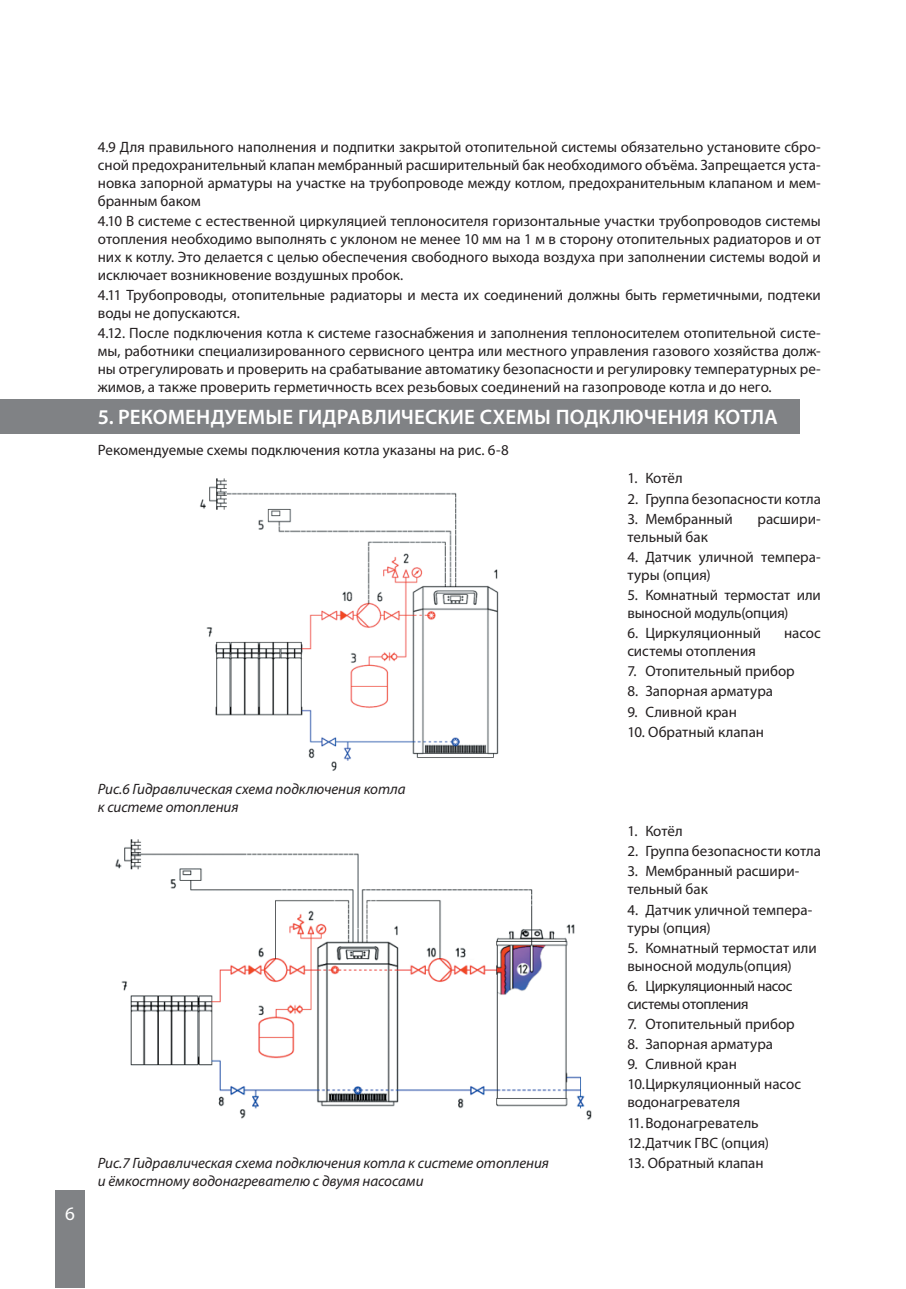
<style>
.page{position:relative;width:906px;height:1289px;background:#fff}
.page>*{position:absolute;margin:0;border:0;box-sizing:border-box;transform-origin:0 0}
.t1{font:600 21px "Myriad Pro";letter-spacing:.01em;color:#fff}
.t2{font:19.05px "Myriad Pro";color:#fff}
.t3{font:15px/18px "Myriad Pro";color:#231f20}
.t4{font:italic 15px/18px "Myriad Pro";letter-spacing:-.005em;color:#231f20}
.t5{font:15px/18px "Myriad Pro";letter-spacing:-.03em;color:#231f20}
</style>
<div class="page">
<div style="left:55px;top:1190px;width:30px;height:98px;background:#808285"></div>
<div style="left:0;top:400px;width:799px;height:34px;background:#808285"></div>
<img style="left:200px;top:478px;width:299px;height:293px">
<img style="left:115px;top:839px;width:477px;height:281px">
<p class="t2" style="left:65px;top:1201px;width:11px">6</p>
<p class="t3" style="left:98px;top:137px;width:724px;text-align:justify">4.9 Для правильного наполнения и подпитки закрытой отопительной системы обязательно установите сбро&shy;сной предохранительный клапан мембранный расширительный бак необходимого объёма. Запрещается уста&shy;новка запорной арматуры на участке на трубопроводе между котлом, предохранительным клапаном и мем&shy;бранным баком</p>
<p class="t3" style="left:98px;top:211px;width:724px;text-align:justify">4.10 В системе с естественной циркуляцией теплоносителя горизонтальные участки трубопроводов системы отопления необходимо выполнять с уклоном не менее 10 мм на 1 м в сторону отопительных радиаторов и от них к котлу. Это делается с целью обеспечения свободного выхода воздуха при заполнении системы водой и исключает возникновение воздушных пробок.</p>
<p class="t3" style="left:98px;top:286px;width:724px">4.11 Трубопроводы, отопительные радиаторы и места их соединений должны быть герметичными, подтеки воды не допускаются.</p>
<p class="t3" style="left:98px;top:324px;width:724px;text-align:justify">4.12. После подключения котла к системе газоснабжения и заполнения теплоносителем отопительной систе&shy;мы, работники специализированного сервисного центра или местного управления газового хозяйства долж&shy;ны отрегулировать и проверить на срабатывание автоматику безопасности и регулировку температурных ре&shy;жимов, а также проверить герметичность всех резьбовых соединений на газопроводе котла и до него.</p>
<h1 class="t1" style="left:98px;top:403px;width:681px">5. РЕКОМЕНДУЕМЫЕ ГИДРАВЛИЧЕСКИЕ СХЕМЫ ПОДКЛЮЧЕНИЯ КОТЛА</h1>
<p class="t3" style="left:98px;top:440px;width:412px">Рекомендуемые схемы подключения котла указаны на рис. 6-8</p>
<p class="t3" style="left:627px;top:469px;width:57px">1. Котёл</p>
<p class="t3" style="left:627px;top:489px;width:195px">2. Группа безопасности котла</p>
<p class="t3" style="left:627px;top:509px;width:107px">3. Мембранный</p>
<p class="t3" style="left:757px;top:509px;width:65px">расшири-</p>
<p class="t3" style="left:627px;top:527px;width:82px">тельный бак</p>
<p class="t3" style="left:627px;top:547px;width:195px">4. Датчик уличной темпера&shy;туры (опция)</p>
<p class="t3" style="left:627px;top:585px;width:195px">5. Комнатный термостат или выносной модуль(опция)</p>
<p class="t3" style="left:627px;top:624px;width:135px">6. Циркуляционный</p>
<p class="t3" style="left:784px;top:624px;width:38px">насос</p>
<p class="t3" style="left:627px;top:642px;width:130px">системы отопления</p>
<p class="t3" style="left:627px;top:662px;width:169px">7. Отопительный прибор</p>
<p class="t3" style="left:627px;top:682px;width:147px">8. Запорная арматура</p>
<p class="t3" style="left:627px;top:702px;width:111px">9. Сливной кран</p>
<p class="t3" style="left:627px;top:722px;width:138px">10. Обратный клапан</p>
<p class="t4" style="left:98px;top:779px;width:309px">Рис.6 Гидравлическая схема подключения котла к системе отопления</p>
<p class="t4" style="left:98px;top:1153px;width:452px">Рис.7 Гидравлическая схема подключения котла к системе отопления и ёмкостному водонагревателю с двумя насосами</p>
<p class="t3" style="left:627px;top:821px;width:57px">1. Котёл</p>
<p class="t3" style="left:627px;top:842px;width:195px">2. Группа безопасности котла</p>
<p class="t3" style="left:627px;top:862px;width:174px">3. Мембранный расшири&shy;тельный бак</p>
<p class="t3" style="left:627px;top:900px;width:187px">4. Датчик уличной темпера&shy;туры (опция)</p>
<p class="t3" style="left:627px;top:938px;width:191px">5. Комнатный термостат или выносной модуль(опция)</p>
<p class="t5" style="left:627px;top:976px;width:167px">6. Циркуляционный насос системы отопления</p>
<p class="t3" style="left:627px;top:1014px;width:169px">7. Отопительный прибор</p>
<p class="t3" style="left:627px;top:1034px;width:147px">8. Запорная арматура</p>
<p class="t3" style="left:627px;top:1053px;width:175px;line-height:20.1px">9. Сливной кран<br>10.Циркуляционный насос</p>
<p class="t3" style="left:627px;top:1092px;width:143px;line-height:20.1px">водонагревателя<br>11.Водонагреватель<br>12.Датчик ГВС (опция)</p>
<p class="t3" style="left:627px;top:1153px;width:138px">13. Обратный клапан</p>
</div>
